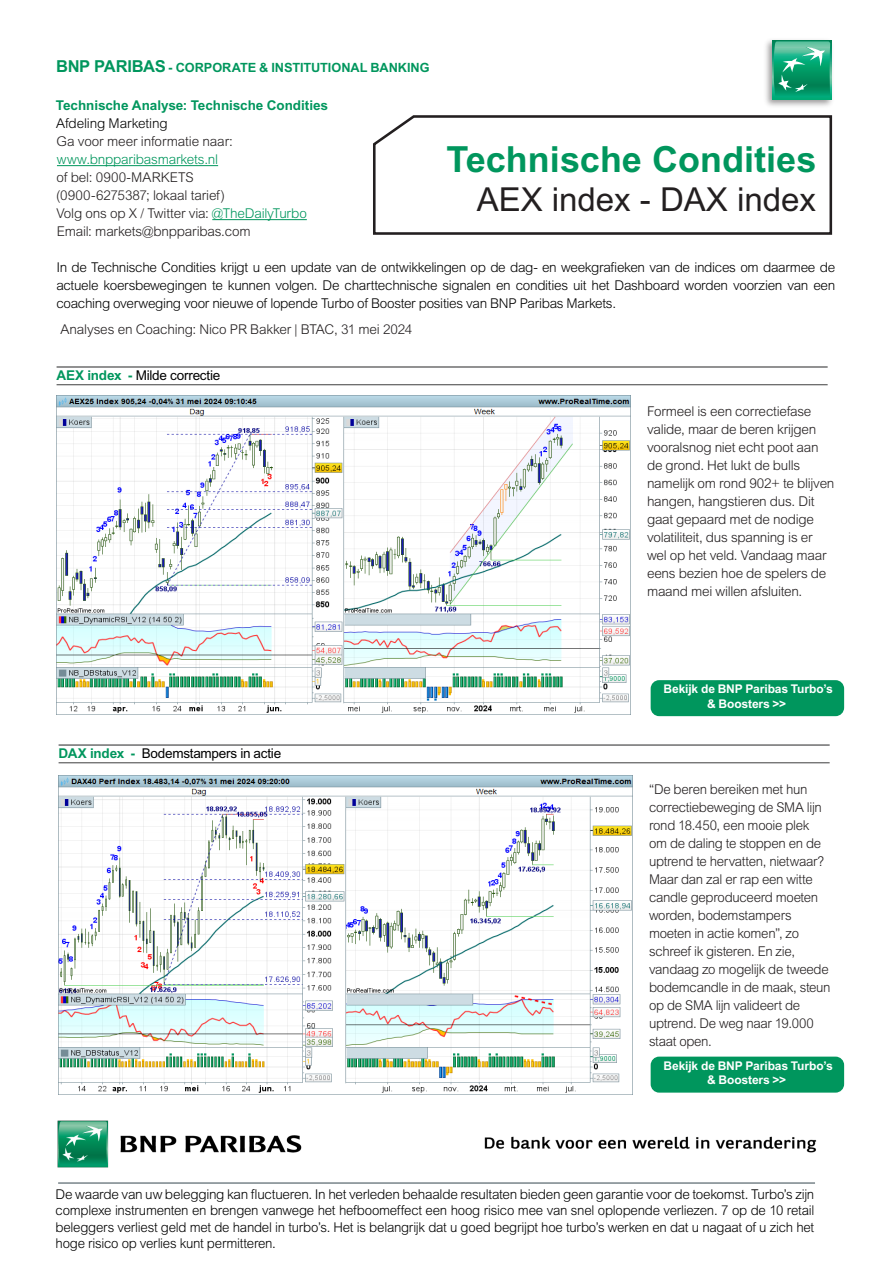
<style>
.page{position:relative;width:893px;height:1263px;background:#fff}
.page>*{position:absolute;margin:0;border:0;box-sizing:border-box;transform-origin:0 0}
.Réf_8_couv{font:700 36px "Arial MT Std";color:#00965d}
.Réf_8_couv-2{font:33px "Arial MT Std";color:#231f20}
.Body{font:300 13.5px/18px "Arial MT Std";letter-spacing:-.02em;color:#231f20}
.Basisalinea{font:300 13.5px/16.5px "Arial MT Std";letter-spacing:-.02em;color:#000;text-align:justify}
.Body-2{font:300 13.5px/18px "Arial MT Std";letter-spacing:-.025em;color:#000;text-align:justify}
.Intro_text_14_16pt{font:300 13.5px/18px "Arial MT Std";letter-spacing:-.015em;color:#231f20}
.Basisalinea-2{font:13.5px "Arial MT Std";letter-spacing:-.02em;color:#000}
.Business_area_8_5_9pt{font:300 13.5px "Arial MT Std";letter-spacing:-.015em;color:#231f20}
.Subheading_level_1_9_12pt_P646{font:700 13.5px "Arial MT Std";letter-spacing:-.005em;color:#00965d}
.Subheading_level_1_9_12pt_P646-2{font:300 13.5px "Arial MT Std";letter-spacing:-.01em;color:#231f20}
.Subheading_level_1_9_12pt_P646-3{font:300 13.5px "Arial MT Std";letter-spacing:-.01em;color:#000}
.Business_area_8_5_9pt-2{font:700 12.75px "Arial MT Std";letter-spacing:-.005em;color:#00965d}
.t1{font:700 12px/14.4px "Arial MT Std";letter-spacing:-.01em;color:#fff;text-align:center}
.s1{font-size:16.5px}
.s2{color:#00965d}
.s3{font-weight:700;color:#00965d}
</style>
<div class="page">
<img style="left:484px;top:1136px;width:333px;height:17px">
<img style="left:57px;top:1120px;width:245px;height:48px">
<svg style="left:373px;top:115px;width:460px;height:120px"></svg>
<img style="left:765px;top:40px;width:67px;height:66px">
<svg style="left:772px;top:40px;width:59px;height:59px"></svg>
<svg style="left:774px;top:41px;width:56px;height:56px;background:#2cab81"></svg>
<hr style="left:57px;top:366px;width:771px;height:2px;background:#3e3e3f">
<hr style="left:57px;top:384px;width:771px;height:1px;background:#3e3e3f">
<img style="left:56px;top:396px;width:574px;height:319px">
<hr style="left:59px;top:744px;width:771px;height:2px;background:#3e3e3f">
<hr style="left:59px;top:762px;width:771px;height:1px;background:#3e3e3f">
<img style="left:58px;top:776px;width:574px;height:319px">
<hr style="left:57px;top:165px;width:161px;height:1px;background:#00965d">
<hr style="left:212px;top:219px;width:95px;height:1px;background:#00965d">
<hr style="left:58px;top:1182px;width:757px;height:2px;background:#78848a">
<div style="left:651px;top:680px;width:193px;height:36px;background:#00965d;border-radius:9px"></div>
<div style="left:651px;top:1056px;width:193px;height:36px;background:#00965d;border-radius:9px"></div>
<p class="Business_area_8_5_9pt-2" style="left:56px;top:60px;width:375px"><span class="s1">BNP PARIBAS</span> - CORPORATE &amp; INSTITUTIONAL BANKING</p>
<p class="Subheading_level_1_9_12pt_P646" style="left:56px;top:98px;width:274px">Technische Analyse: Technische Condities</p>
<p class="Subheading_level_1_9_12pt_P646-3" style="left:56px;top:116px;width:113px">Afdeling Marketing</p>
<p class="Subheading_level_1_9_12pt_P646-2" style="left:56px;top:134px;width:178px">Ga voor meer informatie naar:</p>
<p class="Intro_text_14_16pt" style="left:56px;top:151px;width:252px"><span class="s2">www.bnpparibasmarkets.nl<br></span>of bel: 0900-MARKETS<br>(0900-6275387; lokaal tarief)<br>Volg ons op X / Twitter via: <span class="s2">@TheDailyTurbo</span></p>
<p class="Intro_text_14_16pt" style="left:57px;top:223px;width:195px">Email: markets@bnpparibas.com</p>
<p class="Réf_8_couv" style="left:447px;top:138px;width:371px">Technische Condities</p>
<p class="Réf_8_couv-2" style="left:477px;top:181px;width:341px">AEX index - DAX index</p>
<p class="Body-2" style="left:56px;top:259px;width:780px">In de Technische Condities krijgt u een update van de ontwikkelingen op de dag- en weekgrafieken van de indices om daarmee de actuele koersbewegingen te kunnen volgen. De charttechnische signalen en condities uit het Dashboard worden voorzien van een coaching overweging voor nieuwe of lopende Turbo of Booster posities van BNP Paribas Markets.</p>
<p class="Business_area_8_5_9pt" style="left:61px;top:322px;width:353px">Analyses en Coaching: Nico PR Bakker | BTAC, 31 mei 2024</p>
<p class="Basisalinea-2" style="left:57px;top:368px;width:165px"><span class="s3">AEX index -</span> Milde correctie</p>
<p class="Basisalinea-2" style="left:59px;top:746px;width:224px"><span class="s3">DAX index -</span> Bodemstampers in actie</p>
<p class="Body" style="left:647px;top:403px;width:189px">Formeel is een correctiefase valide, maar de beren krijgen vooralsnog niet echt poot aan de grond. Het lukt de bulls namelijk om rond 902+ te blijven hangen, hangstieren dus. Dit gaat gepaard met de nodige volatiliteit, dus spanning is er wel op het veld. Vandaag maar eens bezien hoe de spelers de maand mei willen afsluiten.</p>
<p class="t1" style="left:664px;top:682px;width:171px">Bekijk de BNP Paribas Turbo’s &amp; Boosters &gt;&gt;</p>
<p class="Body" style="left:649px;top:781px;width:183px">“De beren bereiken met hun correctiebeweging de SMA lijn rond 18.450, een mooie plek om de daling te stoppen en de uptrend te hervatten, nietwaar?<br>Maar dan zal er rap een witte candle geproduceerd moeten worden, bodemstampers moeten in actie komen”, zo schreef ik gisteren. En zie, vandaag zo mogelijk de tweede bodemcandle in de maak, steun op de SMA lijn valideert de uptrend. De weg naar 19.000 staat open.</p>
<p class="t1" style="left:664px;top:1058px;width:171px">Bekijk de BNP Paribas Turbo’s &amp; Boosters &gt;&gt;</p>
<p class="Basisalinea" style="left:56px;top:1186px;width:760px">De waarde van uw belegging kan fluctueren. In het verleden behaalde resultaten bieden geen garantie voor de toekomst. Turbo’s zijn complexe instrumenten en brengen vanwege het hefboomeffect een hoog risico mee van snel oplopende verliezen. 7 op de 10 retail beleggers verliest geld met de handel in turbo’s. Het is belangrijk dat u goed begrijpt hoe turbo’s werken en dat u nagaat of u zich het hoge risico op verlies kunt permitteren.</p>
</div>
